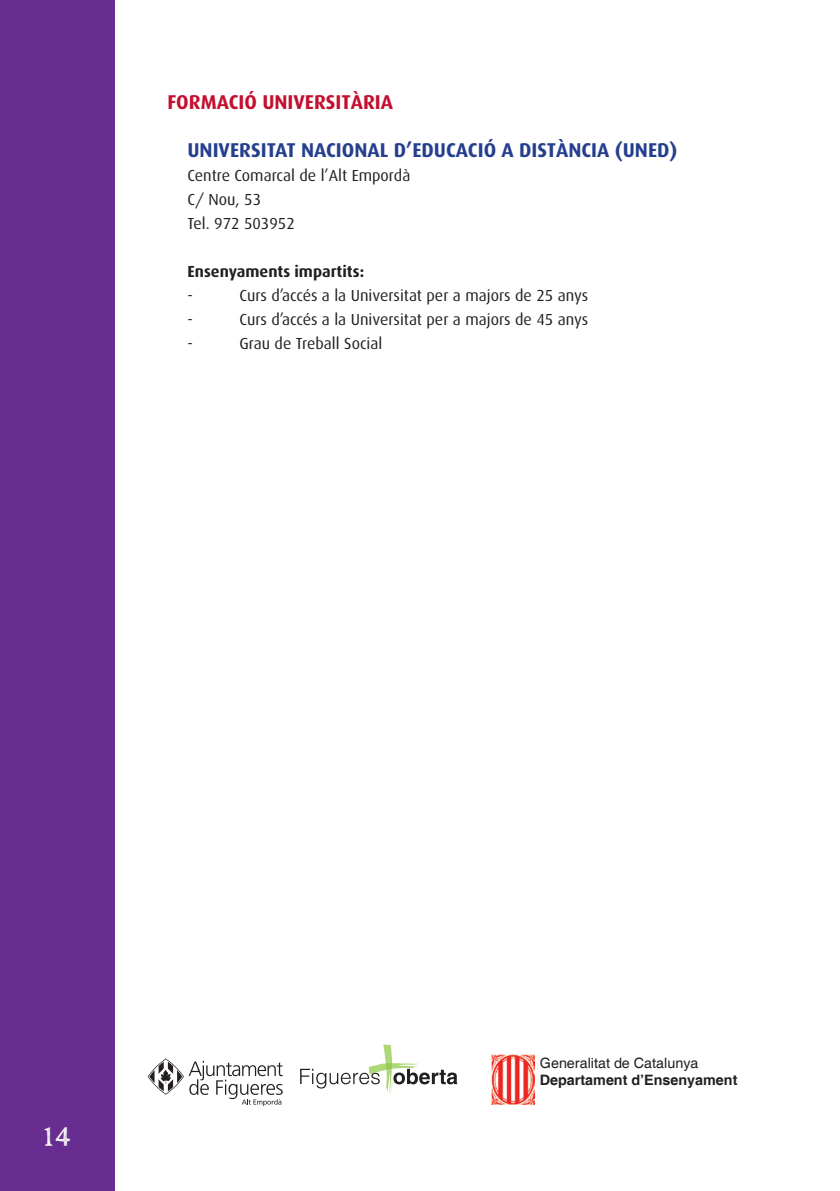
<style>
.page{position:relative;width:840px;height:1191px;background:#fff}
.page>*{position:absolute;margin:0;border:0;box-sizing:border-box;transform-origin:0 0}
.t1{font:28px "Hand TIMES";color:#f8faf3}
.t2{font:700 20px "Dax";color:#253f8e}
.t3{font:700 20px "Dax";color:#c3102f}
.t4{font:16px/24px "Dax";color:#231f20}
.t5{font:700 16px "Dax";color:#231f20}
.t6{font:700 14.4px "Helvetica";color:#231f20}
.t7{font:14.4px "Helvetica";color:#231f20}
</style>
<div class="page">
<div style="left:0;top:0;width:114px;height:1191px;background:#672d91"></div>
<svg style="left:300px;top:1044px;width:157px;height:50px"></svg>
<svg style="left:148px;top:1058px;width:135px;height:48px"></svg>
<img style="left:491px;top:1054px;width:43px;height:50px">
<p class="t3" style="left:167px;top:91px;width:227px">FORMACIÓ UNIVERSITÀRIA</p>
<p class="t2" style="left:187px;top:139px;width:491px">UNIVERSITAT NACIONAL D’EDUCACIÓ A DISTÀNCIA (UNED)</p>
<p class="t4" style="left:187px;top:164px;width:224px">Centre Comarcal de l’Alt Empordà<br>C/ Nou, 53<br>Tel. 972 503952</p>
<p class="t5" style="left:187px;top:263px;width:178px">Ensenyaments impartits:</p>
<p class="t4" style="left:187px;top:284px;width:7px">-</p>
<p class="t4" style="left:239px;top:284px;width:350px">Curs d’accés a la Universitat per a majors de 25 anys</p>
<p class="t4" style="left:187px;top:308px;width:7px">-</p>
<p class="t4" style="left:239px;top:308px;width:350px">Curs d’accés a la Universitat per a majors de 45 anys</p>
<p class="t4" style="left:187px;top:332px;width:7px">-</p>
<p class="t4" style="left:239px;top:332px;width:144px">Grau de Treball Social</p>
<h1 class="t1" style="left:41px;top:1121px;width:31px">14</h1>
<p class="t7" style="left:539px;top:1054px;width:160px">Generalitat de Catalunya</p>
<p class="t6" style="left:539px;top:1071px;width:199px">Departament d’Ensenyament</p>
</div>
